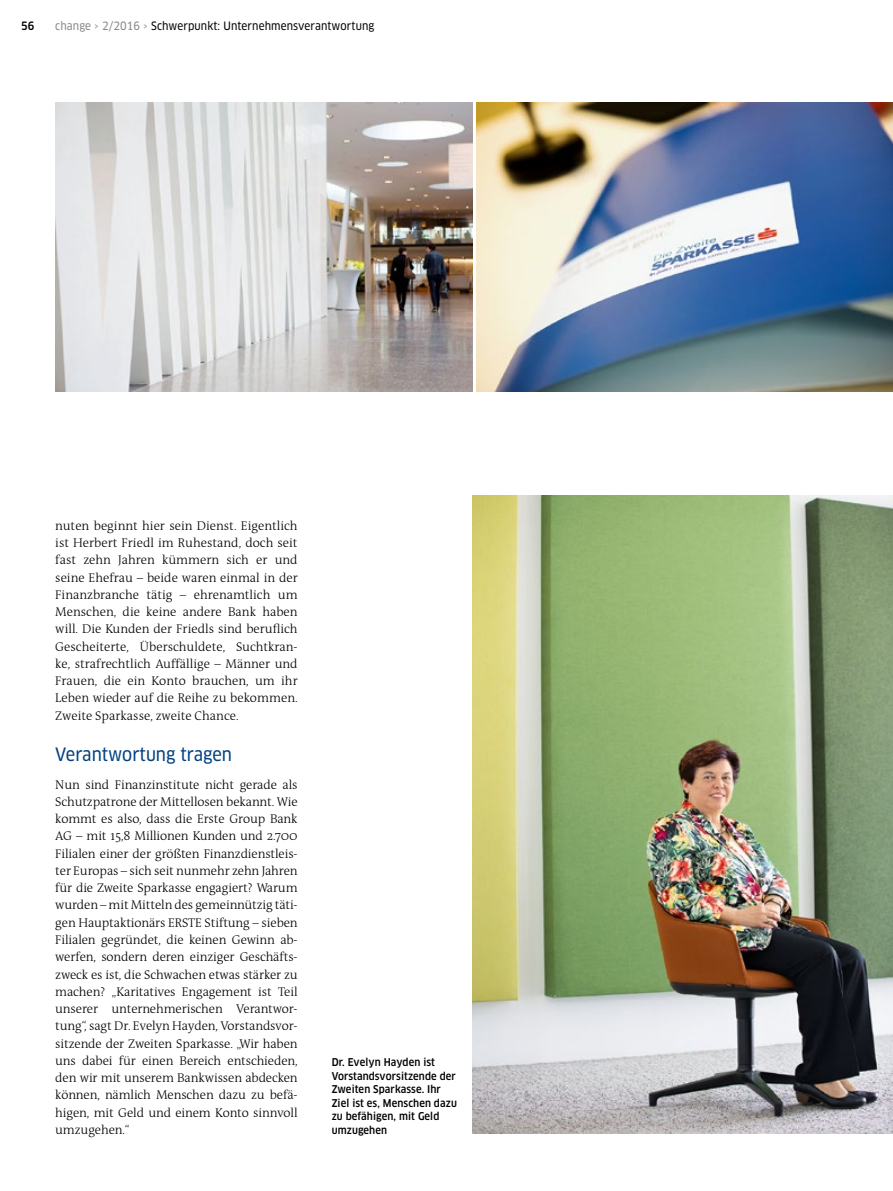
<style>
.page{position:relative;width:893px;height:1191px;background:#fff}
.page>*{position:absolute;margin:0;border:0;box-sizing:border-box;transform-origin:0 0}
.Zwiti_12pt{font:18px "Clan OT Narrow News";color:#004080}
.Lauftext_mit_Einzug{font:300 12.75px/17.2px "The Antiqua B3";letter-spacing:-.01em;color:#000;text-align:justify}
.t1{font:11.25px "Clan OT Narrow News";letter-spacing:.01em;color:#000}
.t2{font:500 condensed 11.25px "Clan OT";color:#000}
.BU_standard{font:500 condensed 10.5px/13.5px "Clan OT";letter-spacing:.01em;color:#000}
.s1{color:#868786}
</style>
<div class="page">
<img style="left:476px;top:102px;width:417px;height:289px">
<img style="left:55px;top:102px;width:417px;height:289px">
<img style="left:472px;top:495px;width:420px;height:638px">
<p class="t2" style="left:21px;top:19px;width:15px">56</p>
<p class="t1" style="left:55px;top:19px;width:321px"><span class="s1">change › 2/2016 ›</span> Schwerpunkt: Unternehmensverantwortung</p>
<p class="Lauftext_mit_Einzug" style="left:55px;top:517px;width:244px">nuten beginnt hier sein Dienst. Eigentlich ist Herbert Friedl im Ruhestand, doch seit fast zehn Jahren kümmern sich er und seine Ehefrau – beide waren einmal in der Finanzbranche tätig – ehrenamtlich um Menschen, die keine andere Bank haben will. Die Kunden der Friedls sind beruflich Gescheiterte, Überschuldete, Suchtkran&shy;ke, strafrechtlich Auffällige – Männer und Frauen, die ein Konto brauchen, um ihr Leben wieder auf die Reihe zu bekommen.<br>Zweite Sparkasse, zweite Chance.</p>
<p class="Zwiti_12pt" style="left:55px;top:743px;width:178px">Verantwortung tragen</p>
<p class="Lauftext_mit_Einzug" style="left:55px;top:776px;width:244px">Nun sind Finanzinstitute nicht gerade als Schutzpatrone der Mittellosen bekannt. Wie kommt es also, dass die Erste Group Bank AG – mit 15,8 Millionen Kunden und 2.700<br>Filialen einer der größten Finanzdienstleis&shy;ter Europas – sich seit nunmehr zehn Jahren für die Zweite Sparkasse engagiert? Warum wurden – mit Mitteln des gemeinnützig täti&shy;gen Hauptaktionärs ERSTE Stiftung – sieben Filialen gegründet, die keinen Gewinn ab&shy;werfen, sondern deren einziger Geschäfts&shy;zweck es ist, die Schwachen etwas stärker zu machen? „Karitatives Engagement ist Teil unserer unternehmerischen Verantwor&shy;tung“, sagt Dr. Evelyn Hayden, Vorstandsvor&shy;sitzende der Zweiten Sparkasse. „Wir haben uns dabei für einen Bereich entschieden, den wir mit unserem Bankwissen abdecken können, nämlich Menschen dazu zu befä&shy;higen, mit Geld und einem Konto sinnvoll umzugehen.“</p>
<p class="BU_standard" style="left:332px;top:1055px;width:127px">Dr. Evelyn Hayden ist<br>Vorstandsvorsitzende der<br>Zweiten Sparkasse. Ihr<br>Ziel ist es, Menschen dazu zu befähigen, mit Geld umzugehen</p>
</div>
